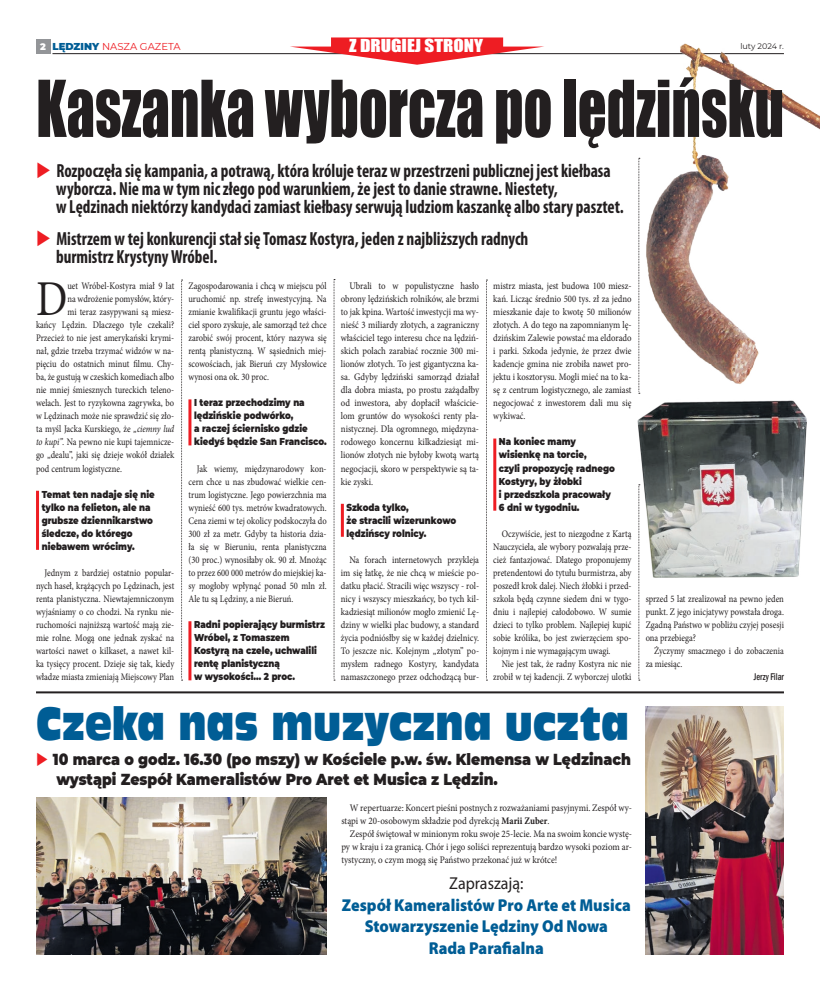
<style>
.page{position:relative;width:820px;height:993px;background:#fff}
.page>*{position:absolute;margin:0;border:0;box-sizing:border-box;transform-origin:0 0}
.tytul_maly{font:72.3px "Impact";color:#231f20;scale:.78 1}
.Tekst{font:50.1px "Minion Pro";color:#231f20;scale:.85 1}
.tytul_maly-2{font:43.4px "Incised 901 Ct EU";color:#005d95;scale:.83 1}
.Tekst-2{font:700 condensed 19px/18.4px "Myriad Pro";color:#231f20;scale:.9 1}
.Tekst-3{font:900 17.2px "Myriad Pro";color:#005d95;scale:.93 1}
.Tekst-4{font:17.2px "Myriad Pro";color:#231f20;scale:.93 1}
.tytul_maly-3{font:16.4px "Impact";color:#fff;scale:1.16 1}
.Tekst-5{font:900 15.9px/19.9px "Montserrat";color:#231f20;scale:.88 1}
.Tekst-6{font:10px/13px "Minion Pro";color:#231f20;text-align:justify;scale:.85 1}
.Tekst-7{font:10px/13px "Minion Pro";color:#231f20;text-align:justify;scale:.87 1}
.Tekst-8{font:10px/13px "Minion Pro";color:#231f20;text-align:justify;scale:.88 1}
.t1{font:900 10px/13px "Montserrat";color:#231f20;scale:.85 1}
.Tekst-9{font:10px/13px "Minion Pro";color:#231f20;scale:.9 1}
.tekst{font:10px "Montserrat";color:#ee1d23}
.autor{font:500 condensed 10px "Franklin Gothic";color:#231f20;scale:.85 1}
.tekst-2{font:900 9.4px "Montserrat";color:#fff}
.t2{font:8px "Montserrat";letter-spacing:-.005em;color:#231f20}
.s1{font-weight:900;color:#005d95}
.s2{color:#ee1d23}
.s3{font-style:italic}
.s4{font-weight:700}
</style>
<div class="page">
<div style="left:36px;top:40px;width:14px;height:14px;background:#939598"></div>
<hr style="left:52px;top:53px;width:731px;height:1px;background:#231f20">
<img style="left:637px;top:393px;width:170px;height:195px">
<svg style="left:290px;top:37px;width:254px;height:28px"></svg>
<img style="left:639px;top:43px;width:180px;height:350px">
<hr style="left:36px;top:490px;width:3px;height:59px;background:#ee1d23">
<hr style="left:188px;top:399px;width:3px;height:46px;background:#ee1d23">
<hr style="left:188px;top:621px;width:3px;height:59px;background:#ee1d23">
<hr style="left:493px;top:438px;width:3px;height:72px;background:#ee1d23">
<hr style="left:341px;top:503px;width:3px;height:33px;background:#ee1d23">
<svg style="left:181px;top:280px;width:1px;height:400px"></svg>
<svg style="left:333px;top:279px;width:2px;height:401px"></svg>
<svg style="left:486px;top:280px;width:1px;height:400px"></svg>
<svg style="left:638px;top:484px;width:1px;height:196px"></svg>
<svg style="left:638px;top:158px;width:1px;height:236px"></svg>
<hr style="left:36px;top:691px;width:747px;height:2px;background:#231f20">
<img style="left:645px;top:706px;width:138px;height:248px">
<img style="left:36px;top:797px;width:290px;height:157px">
<p class="tytul_maly-3" style="left:349px;top:33px;width:117px">Z DRUGIEJ STRONY</p>
<p class="tekst-2" style="left:40px;top:40px;width:7px">2</p>
<p class="tekst" style="left:52px;top:39px;width:130px"><span class="s1">LĘDZINY</span> NASZA GAZETA</p>
<p class="t2" style="left:740px;top:41px;width:45px">luty 2024 r.</p>
<p class="tytul_maly" style="left:36px;top:52px;width:959px">Kaszanka wyborcza po lędzińsku</p>
<p class="Tekst-2" style="left:56px;top:161px;width:632px;text-indent:-20px"><span class="s2">◆</span> Rozpoczęła się kampania, a potrawą, która króluje teraz w przestrzeni publicznej jest kiełbasa wyborcza. Nie ma w tym nic złego pod warunkiem, że jest to danie strawne. Niestety,<br>w Lędzinach niektórzy kandydaci zamiast kiełbasy serwują ludziom kaszankę albo stary pasztet.</p>
<p class="Tekst-2" style="left:56px;top:229px;width:526px;text-indent:-20px"><span class="s2">◆</span> Mistrzem w tej konkurencji stał się Tomasz Kostyra, jeden z najbliższych radnych burmistrz Krystyny Wróbel.</p>
<p class="Tekst" style="left:36px;top:265px;width:38px">D</p>
<p class="Tekst-6" style="left:67px;top:279px;width:127px">uet Wróbel-Kostyra miał 9 lat</p>
<p class="Tekst-6" style="left:67px;top:292px;width:127px">na wdrożenie pomysłów, który-</p>
<p class="Tekst-6" style="left:67px;top:305px;width:127px">mi teraz zasypywani są miesz-</p>
<p class="Tekst-6" style="left:36px;top:318px;width:164px">kańcy Lędzin. Dlaczego tyle czekali?</p>
<p class="Tekst-6" style="left:36px;top:331px;width:164px">Przecież to nie jest amerykański krymi-</p>
<p class="Tekst-6" style="left:36px;top:344px;width:164px">nał, gdzie trzeba trzymać widzów w na-</p>
<p class="Tekst-6" style="left:36px;top:357px;width:164px">pięciu do ostatnich minut filmu. Chy-</p>
<p class="Tekst-6" style="left:36px;top:370px;width:164px">ba, że gustują w czeskich komediach albo</p>
<p class="Tekst-6" style="left:36px;top:383px;width:164px">nie mniej śmiesznych tureckich teleno-</p>
<p class="Tekst-6" style="left:36px;top:396px;width:164px">welach. Jest to ryzykowna zagrywka, bo</p>
<p class="Tekst-6" style="left:36px;top:409px;width:164px">w Lędzinach może nie sprawdzić się zło-</p>
<p class="Tekst-6" style="left:36px;top:422px;width:164px">ta myśl Jacka Kurskiego, że <span class="s3">„ciemny lud</span></p>
<p class="Tekst-6" style="left:36px;top:435px;width:164px"><span class="s3">to kupi”.</span> Na pewno nie kupi tajemnicze-</p>
<p class="Tekst-6" style="left:36px;top:448px;width:164px">go „dealu”, jaki się dzieje wokół działek</p>
<p class="Tekst-6" style="left:36px;top:461px;width:103px">pod centrum logistyczne.</p>
<p class="t1" style="left:42px;top:487px;width:134px">Temat ten nadaje się nie tylko na felieton, ale na grubsze dziennikarstwo śledcze, do którego niebawem wrócimy.</p>
<p class="Tekst-6" style="left:36px;top:566px;width:164px;text-indent:9px">Jednym z bardziej ostatnio popular&shy;nych haseł, krążących po Lędzinach, jest renta planistyczna. Niewtajemniczonym wyjaśniamy o co chodzi. Na rynku nie&shy;ruchomości najniższą wartość mają zie&shy;mie rolne. Mogą one jednak zyskać na wartości nawet o kilkaset, a nawet kil&shy;ka tysięcy procent. Dzieje się tak, kiedy władze miasta zmieniają Miejscowy Plan</p>
<p class="Tekst-6" style="left:188px;top:279px;width:164px">Zagospodarowania i chcą w miejscu pól uruchomić np. strefę inwestycyjną. Na zmianie kwalifikacji gruntu jego właści&shy;ciel sporo zyskuje, ale samorząd też chce zarobić swój procent, który nazywa się rentą planistyczną. W sąsiednich miej&shy;scowościach, jak Bieruń czy Mysłowice wynosi ona ok. 30 proc.</p>
<p class="t1" style="left:194px;top:395px;width:157px">I teraz przechodzimy na lędzińskie podwórko,<br>a raczej ściernisko gdzie kiedyś będzie San Francisco.</p>
<p class="Tekst-6" style="left:188px;top:461px;width:164px;text-indent:9px">Jak wiemy, międzynarodowy kon&shy;cern chce u nas zbudować wielkie cen&shy;trum logistyczne. Jego powierzchnia ma wynieść 600 tys. metrów kwadratowych.<br>Cena ziemi w tej okolicy podskoczyła do 300 zł za metr. Gdyby ta historia dzia&shy;ła się w Bieruniu, renta planistyczna (30 proc.) wynosiłaby ok. 90 zł. Mnożąc to przez 600 000 metrów do miejskiej ka&shy;sy mogłoby wpłynąć ponad 50 mln zł.<br>Ale tu są Lędziny, a nie Bieruń.</p>
<p class="t1" style="left:194px;top:617px;width:155px">Radni popierający burmistrz<br>Wróbel, z Tomaszem<br>Kostyrą na czele, uchwalili rentę planistyczną<br>w wysokości… 2 proc.</p>
<p class="Tekst-8" style="left:341px;top:279px;width:158px;text-indent:9px">Ubrali to w populistyczne hasło obrony lędzińskich rolników, ale brzmi to jak kpina. Wartość inwestycji ma wy&shy;nieść 3 miliardy złotych, a zagraniczny właściciel tego interesu chce na lędziń&shy;skich polach zarabiać rocznie 300 mi&shy;lionów złotych. To jest gigantyczna ka&shy;sa. Gdyby lędziński samorząd działał dla dobra miasta, po prostu zażądałby od inwestora, aby dopłacił właścicie&shy;lom gruntów do wysokości renty pla&shy;nistycznej. Dla ogromnego, międzyna&shy;rodowego koncernu kilkadziesiąt mi&shy;lionów złotych nie byłoby kwotą wartą negocjacji, skoro w perspektywie są ta&shy;kie zyski.</p>
<p class="t1" style="left:346px;top:500px;width:131px">Szkoda tylko,<br>że stracili wizerunkowo lędzińscy rolnicy.</p>
<p class="Tekst-7" style="left:341px;top:553px;width:160px;text-indent:9px">Na forach internetowych przykleja im się łatkę, że nie chcą w mieście po&shy;datku płacić. Stracili więc wszyscy - rol&shy;nicy i wszyscy mieszkańcy, bo tych kil&shy;kadziesiąt milionów mogło zmienić Lę&shy;dziny w wielki plac budowy, a standard życia podniósłby się w każdej dzielnicy.<br>To jeszcze nic. Kolejnym „złotym” po&shy;mysłem radnego Kostyry, kandydata namaszczonego przez odchodzącą bur-</p>
<p class="Tekst-7" style="left:493px;top:279px;width:160px">mistrz miasta, jest budowa 100 miesz&shy;kań. Licząc średnio 500 tys. zł za jedno mieszkanie daje to kwotę 50 milionów złotych. A do tego na zapomnianym lę&shy;dzińskim Zalewie powstać ma eldorado i parki. Szkoda jedynie, że przez dwie kadencje gmina nie zrobiła nawet pro&shy;jektu i kosztorysu. Mogli mieć na to ka&shy;sę z centrum logistycznego, ale zamiast negocjować z inwestorem dali mu się wykiwać.</p>
<p class="t1" style="left:499px;top:434px;width:138px">Na koniec mamy wisienkę na torcie,<br>czyli propozycję radnego<br>Kostyry, by żłobki<br>i przedszkola pracowały<br>6 dni w tygodniu.</p>
<p class="Tekst-6" style="left:493px;top:527px;width:164px;text-indent:9px">Oczywiście, jest to niezgodne z Kartą Nauczyciela, ale wybory pozwalają prze&shy;cież fantazjować. Dlatego proponujemy pretendentowi do tytułu burmistrza, aby poszedł krok dalej. Niech żłobki i przed&shy;szkola będą czynne siedem dni w tygo&shy;dniu i najlepiej całodobowo. W sumie dzieci to tylko problem. Najlepiej kupić sobie królika, bo jest zwierzęciem spo&shy;kojnym i nie wymagającym uwagi.</p>
<p class="Tekst-6" style="left:493px;top:657px;width:164px;text-align:right">Nie jest tak, że radny Kostyra nic nie zrobił w tej kadencji. Z wyborczej ulotki</p>
<p class="tytul_maly-2" style="left:36px;top:697px;width:715px">Czeka nas muzyczna uczta</p>
<p class="Tekst-5" style="left:56px;top:748px;width:654px;text-indent:-20px"><span class="s2">◆</span> 10 marca o godz. 16.30 (po mszy) w Kościele p.w. św. Klemensa w Lędzinach wystąpi Zespół Kameralistów Pro Aret et Musica z Lędzin.</p>
<p class="Tekst-9" style="left:341px;top:800px;width:324px;text-indent:9px">W repertuarze: Koncert pieśni postnych z rozważaniami pasyjnymi. Zespół wy&shy;stąpi w 20-osobowym składzie pod dyrekcją <span class="s4">Marii Zuber</span>.</p>
<p class="Tekst-9" style="left:341px;top:827px;width:324px;text-align:justify;text-indent:9px">Zespół świętował w minionym roku swoje 25-lecie. Ma na swoim koncie wystę&shy;py w kraju i za granicą. Chór i jego soliści reprezentują bardzo wysoki poziom ar&shy;tystyczny, o czym mogą się Państwo przekonać już w krótce!</p>
<p class="Tekst-4" style="left:449px;top:872px;width:81px">Zapraszają:</p>
<p class="Tekst-3" style="left:342px;top:893px;width:312px">Zespół Kameralistów Pro Arte et Musica</p>
<p class="Tekst-3" style="left:364px;top:914px;width:263px">Stowarzyszenie Lędziny Od Nowa</p>
<p class="Tekst-3" style="left:428px;top:936px;width:125px">Rada Parafialna</p>
<p class="Tekst-6" style="left:645px;top:592px;width:164px">sprzed 5 lat zrealizował na pewno jeden punkt. Z jego inicjatywy powstała droga.<br>Zgadną Państwo w pobliżu czyjej posesji ona przebiega?</p>
<p class="Tekst-6" style="left:645px;top:644px;width:164px;text-indent:9px">Życzymy smacznego i do zobaczenia za miesiąc.</p>
<p class="autor" style="left:753px;top:670px;width:37px">Jerzy Filar</p>
</div>
